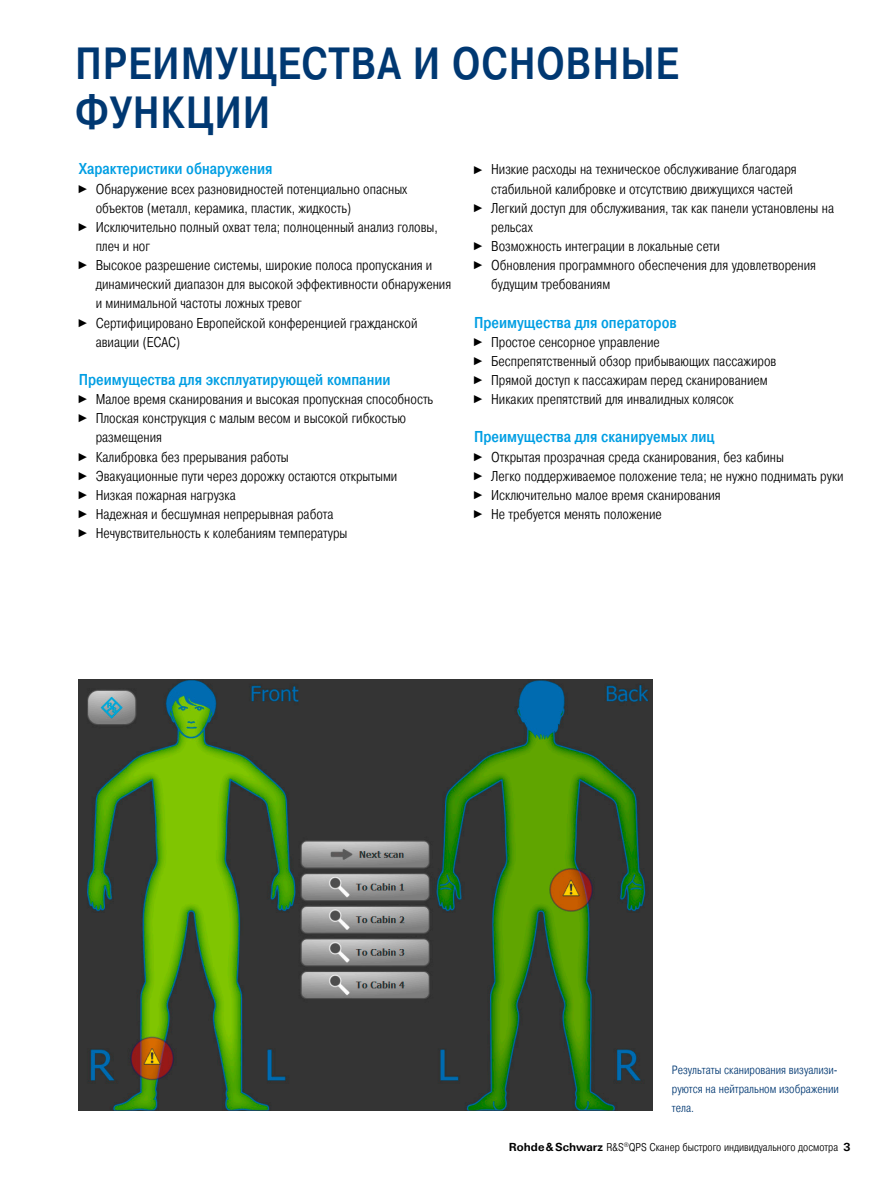
<style>
.page{position:relative;width:893px;height:1191px;background:#fff}
.page>*{position:absolute;margin:0;border:0;box-sizing:border-box;transform-origin:0 0}
.t1{font:500 45px/49.5px "Pragmatica Cond";letter-spacing:.02em;color:#003872}
.Absatzfett_cyan{font:500 15.75px "Pragmatica Cond";color:#009ee3}
.t2{font:300 14.25px/19.2px "Pragmatica Cond";color:#000}
.Bildunterschrift{font:300 12px/19.2px "Pragmatica Cond";color:#003872;text-align:justify}
.t3{font:300 11.25px "Pragmatica Cond";color:#000}
.s1{font-family:"Arial Narrow";font-weight:400;font-size:11.4px}
.s2{font-family:"Linotype Univers 630";font-weight:700}
</style>
<div class="page">
<img style="left:79px;top:679px;width:574px;height:431px">
<h1 class="t1" style="left:75px;top:39px;width:605px">ПРЕИМУЩЕСТВА И ОСНОВНЫЕ<br>ФУНКЦИИ</h1>
<p class="t2" style="left:474px;top:160px;width:324px;text-align:right"><span class="s1">►</span> Низкие расходы на техническое обслуживание благодаря стабильной калибровке и отсутствию движущихся частей</p>
<p class="t2" style="left:491px;top:198px;width:344px;text-indent:-17px"><span class="s1">►</span> Легкий доступ для обслуживания, так как панели установлены на рельсах</p>
<p class="t2" style="left:474px;top:237px;width:247px"><span class="s1">►</span> Возможность интеграции в локальные сети</p>
<p class="t2" style="left:491px;top:256px;width:326px;text-indent:-17px"><span class="s1">►</span> Обновления программного обеспечения для удовлетворения будущим требованиям</p>
<p class="Absatzfett_cyan" style="left:474px;top:313px;width:204px">Преимущества для операторов</p>
<p class="t2" style="left:474px;top:332px;width:187px"><span class="s1">►</span> Простое сенсорное управление</p>
<p class="t2" style="left:474px;top:351px;width:304px"><span class="s1">►</span> Беспрепятственный обзор прибывающих пассажиров</p>
<p class="t2" style="left:474px;top:370px;width:295px"><span class="s1">►</span> Прямой доступ к пассажирам перед сканированием</p>
<p class="t2" style="left:474px;top:390px;width:261px"><span class="s1">►</span> Никаких препятствий для инвалидных колясок</p>
<p class="Absatzfett_cyan" style="left:474px;top:428px;width:242px">Преимущества для сканируемых лиц</p>
<p class="t2" style="left:474px;top:447px;width:311px"><span class="s1">►</span> Открытая прозрачная среда сканирования, без кабины</p>
<p class="t2" style="left:474px;top:466px;width:371px"><span class="s1">►</span> Легко поддерживаемое положение тела; не нужно поднимать руки</p>
<p class="t2" style="left:474px;top:485px;width:248px"><span class="s1">►</span> Исключительно малое время сканирования</p>
<p class="t2" style="left:474px;top:504px;width:189px"><span class="s1">►</span> Не требуется менять положение</p>
<p class="Absatzfett_cyan" style="left:79px;top:160px;width:195px">Характеристики обнаружения</p>
<p class="t2" style="left:96px;top:179px;width:313px;text-indent:-17px"><span class="s1">►</span> Обнаружение всех разновидностей потенциально опасных объектов (металл, керамика, пластик, жидкость)</p>
<p class="t2" style="left:96px;top:217px;width:344px;text-indent:-17px"><span class="s1">►</span> Исключительно полный охват тела; полноценный анализ головы, плеч и ног</p>
<p class="t2" style="left:96px;top:256px;width:357px;text-indent:-17px"><span class="s1">►</span> Высокое разрешение системы, широкие полоса пропускания и динамический диапазон для высокой эффективности обнаружения и минимальной частоты ложных тревог</p>
<p class="t2" style="left:96px;top:313px;width:323px;text-indent:-17px"><span class="s1">►</span> Сертифицировано Европейской конференцией гражданской авиации (ECAC)</p>
<p class="Absatzfett_cyan" style="left:79px;top:370px;width:313px">Преимущества для эксплуатирующей компании</p>
<p class="t2" style="left:79px;top:390px;width:356px"><span class="s1">►</span> Малое время сканирования и высокая пропускная способность</p>
<p class="t2" style="left:96px;top:409px;width:312px;text-indent:-17px"><span class="s1">►</span> Плоская конструкция с малым весом и высокой гибкостью размещения</p>
<p class="t2" style="left:79px;top:447px;width:212px"><span class="s1">►</span> Калибровка без прерывания работы</p>
<p class="t2" style="left:79px;top:466px;width:320px"><span class="s1">►</span> Эвакуационные пути через дорожку остаются открытыми</p>
<p class="t2" style="left:79px;top:485px;width:159px"><span class="s1">►</span> Низкая пожарная нагрузка</p>
<p class="t2" style="left:79px;top:504px;width:256px"><span class="s1">►</span> Надежная и бесшумная непрерывная работа</p>
<p class="t2" style="left:79px;top:524px;width:270px"><span class="s1">►</span> Нечувствительность к колебаниям температуры</p>
<p class="Bildunterschrift" style="left:672px;top:1060px;width:168px">Результаты сканирования визуализи&shy;руются на нейтральном изображении тела.</p>
<p class="t3" style="left:509px;top:1140px;width:343px"><span class="s2">Rohde&amp;Schwarz</span> R&amp;S<sup>®</sup>QPS Сканер быстрого индивидуального досмотра <span class="s2">3</span></p>
</div>
